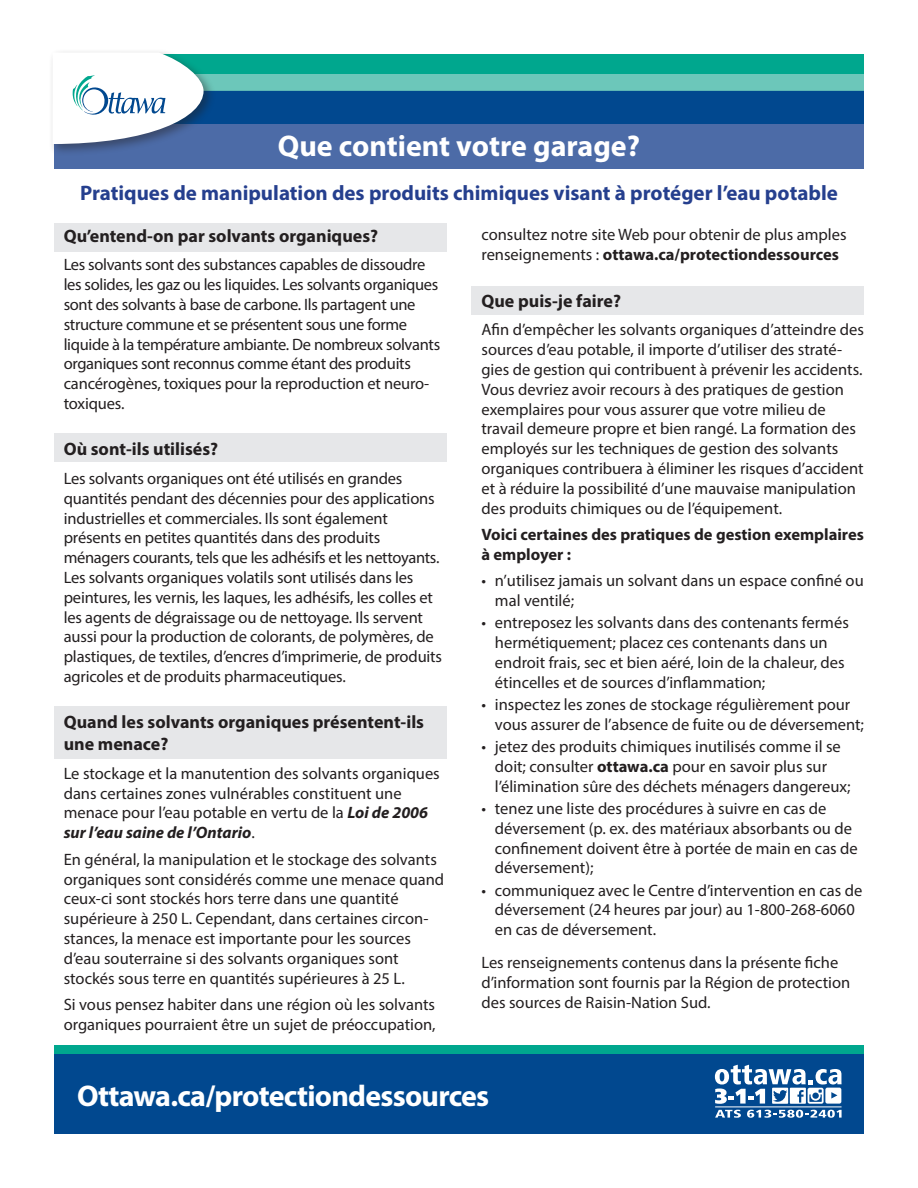
<style>
.page{position:relative;width:918px;height:1188px;background:#fff}
.page>*{position:absolute;margin:0;border:0;box-sizing:border-box;transform-origin:0 0}
.Body{font:700 30px "Myriad Pro";letter-spacing:-.025em;color:#fff}
.Body-2{font:700 30px "Myriad Pro";color:#fff}
.t1{font:700 21px "Myriad Pro";color:#253f8e}
.H2_titles{font:700 18px/21.6px "Myriad Pro";color:#231f20}
.Body-3{font:16.5px/19.8px "Myriad Pro";letter-spacing:-.005em;color:#231f20}
.Body_bullet{font:16.5px/19.8px "Myriad Pro";color:#231f20}
.Body-4{font:700 16.5px/19.8px "Myriad Pro";color:#231f20}
.s1{font-weight:700;font-style:italic}
.s2{font-weight:700}
</style>
<div class="page">
<div style="left:54px;top:223px;width:392px;height:29px;background:#e6e7e9"></div>
<div style="left:54px;top:433px;width:392px;height:29px;background:#e6e7e9"></div>
<div style="left:54px;top:706px;width:392px;height:53px;background:#e6e7e9"></div>
<div style="left:472px;top:286px;width:392px;height:29px;background:#e6e7e9"></div>
<div style="left:54px;top:1053px;width:810px;height:24px;background:#01488f"></div>
<div style="left:55px;top:1071px;width:809px;height:63px;background:#01488f"></div>
<hr style="left:715px;top:1107px;width:127px;height:1px;background:#fff">
<svg style="left:715px;top:1110px;width:26px;height:8px"></svg>
<svg style="left:747px;top:1110px;width:95px;height:8px"></svg>
<svg style="left:715px;top:1065px;width:127px;height:39px"></svg>
<div style="left:54px;top:1045px;width:810px;height:9px;background:#00a78e"></div>
<div style="left:54px;top:54px;width:810px;height:49px;background:#00a78e"></div>
<div style="left:55px;top:74px;width:809px;height:29px;background:#6cc7ba"></div>
<div style="left:216px;top:91px;width:648px;height:33px;background:#01488f"></div>
<div style="left:54px;top:124px;width:810px;height:45px;background:#4c6ba7"></div>
<div style="left:49px;top:49px;width:167px;height:107px;background:#231f20;opacity:.44"></div>
<svg style="left:53px;top:52px;width:151px;height:92px"></svg>
<p class="Body-2" style="left:278px;top:126px;width:364px">Que contient votre garage?</p>
<p class="t1" style="left:80px;top:179px;width:759px">Pratiques de manipulation des produits chimiques visant à protéger l’eau potable</p>
<p class="H2_titles" style="left:64px;top:224px;width:316px">Qu’entend-on par solvants organiques?</p>
<p class="Body-3" style="left:64px;top:255px;width:378px">Les solvants sont des substances capables de dissoudre les solides, les gaz ou les liquides. Les solvants organiques sont des solvants à base de carbone. Ils partagent une structure commune et se présentent sous une forme liquide à la température ambiante. De nombreux solvants organiques sont reconnus comme étant des produits cancérogènes, toxiques pour la reproduction et neuro&shy;toxiques.</p>
<p class="H2_titles" style="left:64px;top:438px;width:156px">Où sont-ils utilisés?</p>
<p class="Body-3" style="left:64px;top:468px;width:380px">Les solvants organiques ont été utilisés en grandes quantités pendant des décennies pour des applications industrielles et commerciales. Ils sont également présents en petites quantités dans des produits ménagers courants, tels que les adhésifs et les nettoyants.<br>Les solvants organiques volatils sont utilisés dans les peintures, les vernis, les laques, les adhésifs, les colles et les agents de dégraissage ou de nettoyage. Ils servent aussi pour la production de colorants, de polymères, de plastiques, de textiles, d’encres d’imprimerie, de produits agricoles et de produits pharmaceutiques.</p>
<p class="H2_titles" style="left:64px;top:711px;width:362px">Quand les solvants organiques présentent-ils une menace?</p>
<p class="Body-3" style="left:64px;top:763px;width:378px">Le stockage et la manutention des solvants organiques dans certaines zones vulnérables constituent une menace pour l’eau potable en vertu de la <span class="s1">Loi de 2006 sur l’eau saine de l’Ontario</span>.</p>
<p class="Body-3" style="left:64px;top:849px;width:382px">En général, la manipulation et le stockage des solvants organiques sont considérés comme une menace quand ceux-ci sont stockés hors terre dans une quantité supérieure à 250 L. Cependant, dans certaines circon&shy;stances, la menace est importante pour les sources d’eau souterraine si des solvants organiques sont stockés sous terre en quantités supérieures à 25 L.</p>
<p class="Body-3" style="left:64px;top:994px;width:373px">Si vous pensez habiter dans une région où les solvants organiques pourraient être un sujet de préoccupation,</p>
<p class="Body-3" style="left:481px;top:225px;width:367px">consultez notre site Web pour obtenir de plus amples renseignements : <span class="s2">ottawa.ca/protectiondessources</span></p>
<p class="H2_titles" style="left:481px;top:289px;width:141px">Que puis-je faire?</p>
<p class="Body-3" style="left:481px;top:320px;width:384px">Afin d’empêcher les solvants organiques d’atteindre des sources d’eau potable, il importe d’utiliser des straté&shy;gies de gestion qui contribuent à prévenir les accidents.<br>Vous devriez avoir recours à des pratiques de gestion exemplaires pour vous assurer que votre milieu de travail demeure propre et bien rangé. La formation des employés sur les techniques de gestion des solvants organiques contribuera à éliminer les risques d’accident et à réduire la possibilité d’une mauvaise manipulation des produits chimiques ou de l’équipement.</p>
<p class="Body-4" style="left:481px;top:524px;width:384px">Voici certaines des pratiques de gestion exemplaires à employer :</p>
<p class="Body_bullet" style="left:495px;top:571px;width:370px;text-indent:-14px">• n’utilisez jamais un solvant dans un espace confiné ou mal ventilé;</p>
<p class="Body_bullet" style="left:495px;top:613px;width:355px;text-indent:-14px">• entreposez les solvants dans des contenants fermés hermétiquement; placez ces contenants dans un endroit frais, sec et bien aéré, loin de la chaleur, des étincelles et de sources d’inflammation;</p>
<p class="Body_bullet" style="left:495px;top:694px;width:371px;text-indent:-14px">• inspectez les zones de stockage régulièrement pour vous assurer de l’absence de fuite ou de déversement;</p>
<p class="Body_bullet" style="left:495px;top:736px;width:357px;text-indent:-14px">• jetez des produits chimiques inutilisés comme il se doit; consulter <span class="s2">ottawa.ca</span> pour en savoir plus sur l’élimination sûre des déchets ménagers dangereux;</p>
<p class="Body_bullet" style="left:495px;top:798px;width:364px;text-indent:-14px">• tenez une liste des procédures à suivre en cas de déversement (p. ex. des matériaux absorbants ou de confinement doivent être à portée de main en cas de déversement);</p>
<p class="Body_bullet" style="left:495px;top:880px;width:369px;text-indent:-14px">• communiquez avec le Centre d’intervention en cas de déversement (24 heures par jour) au 1-800-268-6060 en cas de déversement.</p>
<p class="Body-3" style="left:481px;top:953px;width:370px">Les renseignements contenus dans la présente fiche d’information sont fournis par la Région de protection des sources de Raisin-Nation Sud.</p>
<p class="Body" style="left:77px;top:1076px;width:414px">Ottawa.ca/protectiondessources</p>
</div>
